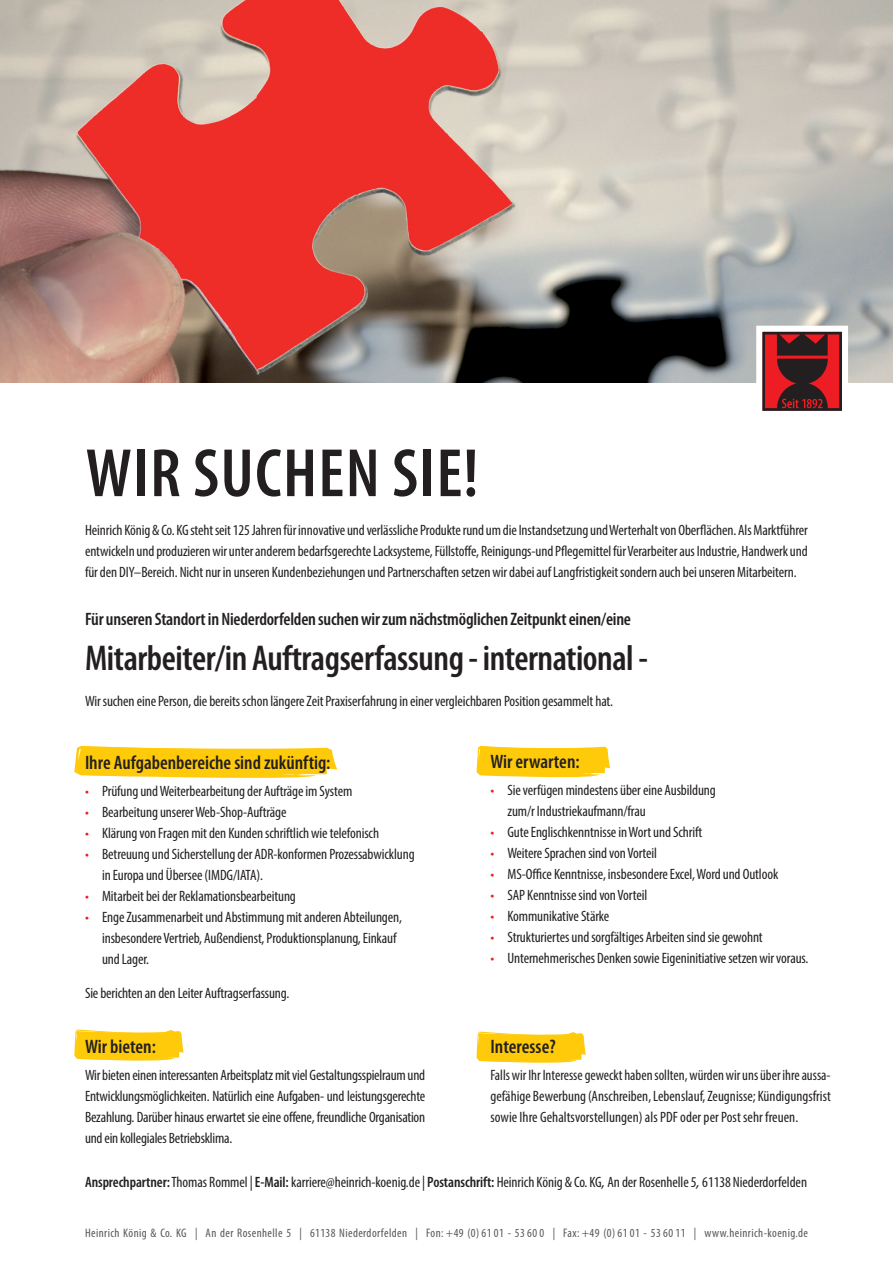
<style>
.page{position:relative;width:893px;height:1263px;background:#fff}
.page>*{position:absolute;margin:0;border:0;box-sizing:border-box;transform-origin:0 0}
.t1{font:600 condensed 69px "Myriad Pro";letter-spacing:.02em;color:#231f20}
.t2{font:600 condensed 36px "Myriad Pro";letter-spacing:-.01em;color:#231f20}
.t3{font:600 condensed 19.5px "Myriad Pro";color:#231f20}
.t4{font:600 condensed 18px "Myriad Pro";letter-spacing:-.01em;color:#231f20}
.t5{font:condensed 15px/21px "Myriad Pro";letter-spacing:-.005em;color:#231f20;text-align:justify}
.t6{font:condensed 12.3px "Myriad Pro";letter-spacing:.035em;color:#57585a}
.s1{color:#ee1d23}
.s2{font-weight:600}
.s3{font-style:italic;font-stretch:normal}
</style>
<div class="page">
<svg style="left:476px;top:1031px;width:110px;height:32px;background:#fed12e"></svg>
<img style="left:0;top:0;width:893px;height:383px">
<svg style="left:753px;top:323px;width:98px;height:88px"></svg>
<svg style="left:74px;top:745px;width:263px;height:33px;background:#fed22f"></svg>
<svg style="left:476px;top:745px;width:134px;height:32px;background:#fed029"></svg>
<svg style="left:74px;top:1029px;width:110px;height:32px;background:#fed12e"></svg>
<h1 class="t1" style="left:86px;top:435px;width:394px">WIR SUCHEN SIE!</h1>
<p class="t5" style="left:85px;top:520px;width:724px">Heinrich König &amp; Co. KG steht seit 125 Jahren für innovative und verlässliche Produkte rund um die Instandsetzung und Werterhalt von Oberflächen. Als Marktführer entwickeln und produzieren wir unter anderem bedarfsgerechte Lacksysteme, Füllstoffe, Reinigungs-und Pflegemittel für Verarbeiter aus Industrie, Handwerk und für den DIY–Bereich. Nicht nur in unseren Kundenbeziehungen und Partnerschaften setzen wir dabei auf Langfristigkeit sondern auch bei unseren Mitarbeitern.</p>
<p class="t4" style="left:85px;top:610px;width:547px">Für unseren Standort in Niederdorfelden suchen wir zum nächstmöglichen Zeitpunkt einen/eine</p>
<h2 class="t2" style="left:85px;top:639px;width:564px">Mitarbeiter/in Auftragserfassung - international -</h2>
<p class="t5" style="left:85px;top:690px;width:529px">Wir suchen eine Person, die bereits schon längere Zeit Praxiserfahrung in einer vergleichbaren Position gesammelt hat.</p>
<h3 class="t3" style="left:85px;top:752px;width:247px">Ihre Aufgabenbereiche sind zukünftig:</h3>
<p class="t5" style="left:85px;top:780px;width:269px"><span class="s1">•</span> Prüfung und Weiterbearbeitung der Aufträge im System</p>
<p class="t5" style="left:85px;top:801px;width:203px"><span class="s1">•</span> Bearbeitung unserer Web-Shop-Aufträge</p>
<p class="t5" style="left:85px;top:822px;width:296px"><span class="s1">•</span> Klärung von Fragen mit den Kunden schriftlich wie telefonisch</p>
<p class="t5" style="left:102px;top:843px;width:314px;text-indent:-17px"><span class="s1">•</span> Betreuung und Sicherstellung der ADR-konformen Prozessabwicklung in Europa und Übersee (IMDG/IATA).</p>
<p class="t5" style="left:85px;top:885px;width:212px"><span class="s1">•</span> Mitarbeit bei der Reklamationsbearbeitung</p>
<p class="t5" style="left:102px;top:906px;width:301px;text-align:left;text-indent:-17px"><span class="s1">•</span> Enge Zusammenarbeit und Abstimmung mit anderen Abteilungen, insbesondere Vertrieb, Außendienst, Produktionsplanung, Einkauf und Lager.</p>
<p class="t5" style="left:85px;top:983px;width:206px">Sie berichten an den Leiter Auftragserfassung.</p>
<h3 class="t3" style="left:85px;top:1035px;width:72px">Wir bieten:</h3>
<p class="t5" style="left:85px;top:1064px;width:342px">Wir bieten einen interessanten Arbeitsplatz mit viel Gestaltungsspielraum und Entwicklungsmöglichkeiten. Natürlich eine Aufgaben- und leistungsgerechte Bezahlung. Darüber hinaus erwartet sie eine offene, freundliche Organisation und ein kollegiales Betriebsklima.</p>
<h3 class="t3" style="left:490px;top:751px;width:91px">Wir erwarten:</h3>
<p class="t5" style="left:507px;top:779px;width:210px;text-indent:-17px"><span class="s1">•</span> Sie verfügen mindestens über eine Ausbildung zum/r Industriekaufmann/frau</p>
<p class="t5" style="left:490px;top:821px;width:213px"><span class="s1">•</span> Gute Englischkenntnisse in Wort und Schrift</p>
<p class="t5" style="left:490px;top:842px;width:168px"><span class="s1">•</span> Weitere Sprachen sind von Vorteil</p>
<p class="t5" style="left:490px;top:863px;width:289px"><span class="s1">•</span> MS-Office Kenntnisse, insbesondere Excel, Word und Outlook</p>
<p class="t5" style="left:490px;top:884px;width:158px"><span class="s1">•</span> SAP Kenntnisse sind von Vorteil</p>
<p class="t5" style="left:490px;top:905px;width:120px"><span class="s1">•</span> Kommunikative Stärke</p>
<p class="t5" style="left:490px;top:926px;width:274px"><span class="s1">•</span> Strukturiertes und sorgfältiges Arbeiten sind sie gewohnt</p>
<p class="t5" style="left:490px;top:947px;width:320px"><span class="s1">•</span> Unternehmerisches Denken sowie Eigeninitiative setzen wir voraus.</p>
<h3 class="t3" style="left:490px;top:1035px;width:67px">Interesse?</h3>
<p class="t5" style="left:490px;top:1064px;width:342px">Falls wir Ihr Interesse geweckt haben sollten, würden wir uns über ihre aussa&shy;gefähige Bewerbung (Anschreiben, Lebenslauf, Zeugnisse; Kündigungsfrist sowie Ihre Gehaltsvorstellungen) als PDF oder per Post sehr freuen.</p>
<p class="t5" style="left:85px;top:1171px;width:723px"><span class="s2">Ansprechpartner:</span> Thomas Rommel | <span class="s2">E-Mail:</span> karriere@heinrich-koenig.de | <span class="s2">Postanschrift:</span> Heinrich König &amp; Co. KG<span class="s3">,</span> An der Rosenhelle 5<span class="s3">,</span> 61138 Niederdorfelden</p>
<p class="t6" style="left:85px;top:1226px;width:725px">Heinrich König &amp; Co. KG <span class="s3">|</span> An der Rosenhelle 5 <span class="s3">|</span> 61138 Niederdorfelden <span class="s3">|</span> Fon: +49 (0) 61 01 - 53 60 0 <span class="s3">|</span> Fax: +49 (0) 61 01 - 53 60 11 <span class="s3">|</span> www.heinrich-koenig.de</p>
</div>
